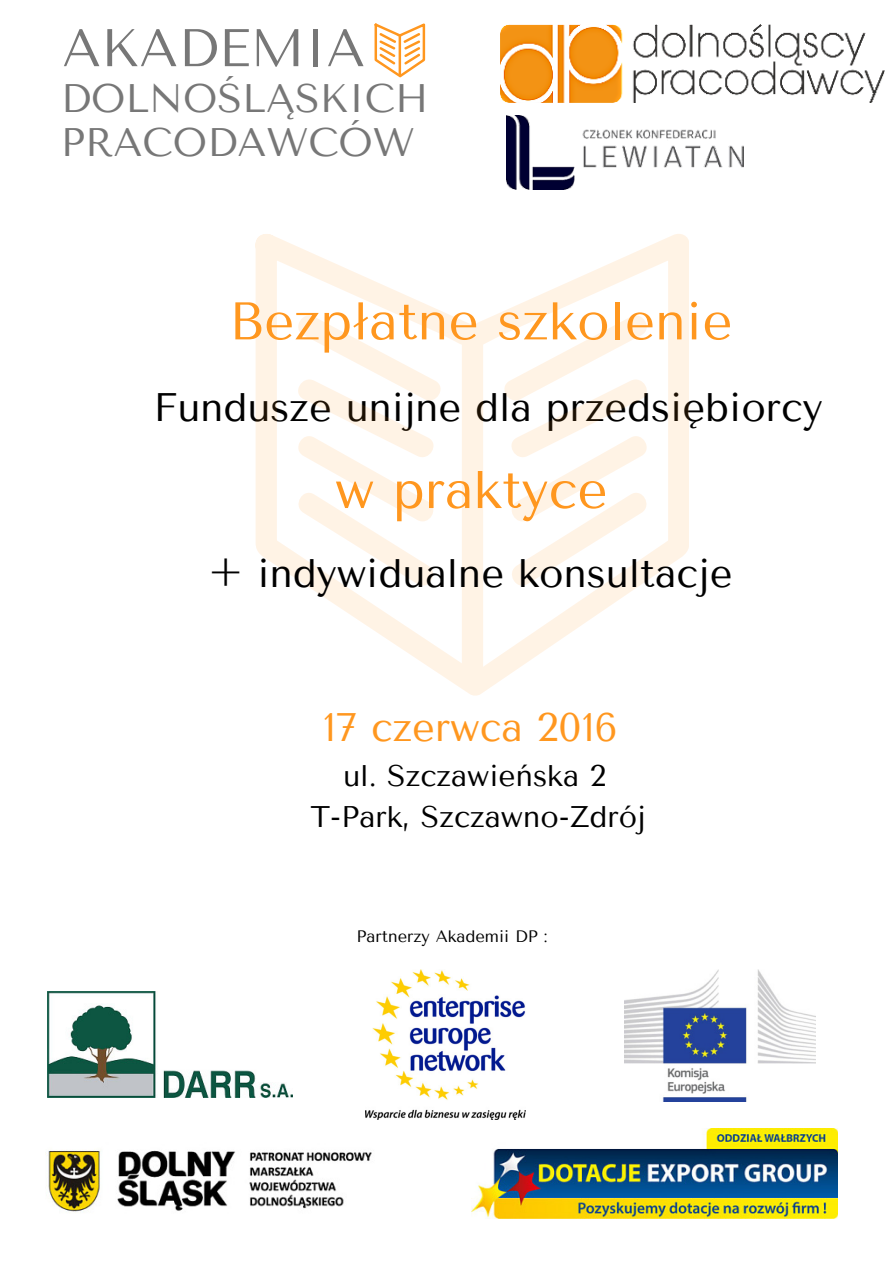
<style>
.page{position:relative;width:893px;height:1263px;background:#fff}
.page>*{position:absolute;margin:0;border:0;box-sizing:border-box;transform-origin:0 0}
.t1{font:52.95px "Tenor Sans";color:#ff971f}
.t2{font:52.95px "Tenor Sans";color:#777}
.t3{font:39.6px "Tenor Sans";color:#000}
.t4{font:39.6px "Tenor Sans";color:#777}
.t5{font:39.6px "Tenor Sans";color:#ff971f}
.t6{font:29.7px/41.5px "Tenor Sans";color:#000;text-align:center}
.t7{font:16.5px "Tenor Sans";color:#000}
</style>
<div class="page">
<img style="left:506px;top:116px;width:237px;height:74px">
<svg style="left:374px;top:23px;width:51px;height:54px"></svg>
<svg style="left:255px;top:234px;width:433px;height:462px"></svg>
<div style="left:462px;top:327px;width:21px;height:357px;background:#fff3e5"></div>
<svg style="left:291px;top:310px;width:156px;height:281px"></svg>
<svg style="left:497px;top:310px;width:156px;height:281px"></svg>
<img style="left:47px;top:991px;width:245px;height:106px">
<img style="left:365px;top:969px;width:160px;height:150px">
<img style="left:624px;top:969px;width:191px;height:132px">
<img style="left:45px;top:1149px;width:327px;height:64px">
<img style="left:471px;top:1128px;width:366px;height:90px">
<img style="left:500px;top:25px;width:384px;height:77px">
<h1 class="t2" style="left:62px;top:17px;width:304px">AKADEMIA</h1>
<p class="t4" style="left:61px;top:76px;width:369px">DOLNOŚLĄSKICH</p>
<p class="t4" style="left:61px;top:120px;width:355px">PRACODAWCÓW</p>
<h1 class="t1" style="left:229px;top:291px;width:505px">Bezpłatne szkolenie</h1>
<p class="t3" style="left:153px;top:385px;width:670px">Fundusze unijne dla przedsiębiorcy</p>
<h1 class="t1" style="left:335px;top:459px;width:274px">w praktyce</h1>
<p class="t3" style="left:208px;top:550px;width:525px">+ indywidualne konsultacje</p>
<p class="t5" style="left:323px;top:704px;width:296px">17 czerwca 2016</p>
<p class="t6" style="left:310px;top:755px;width:337px">ul. Szczawieńska 2<br>T-Park, Szczawno-Zdrój</p>
<p class="t7" style="left:356px;top:927px;width:192px">Partnerzy Akademii DP :</p>
</div>
